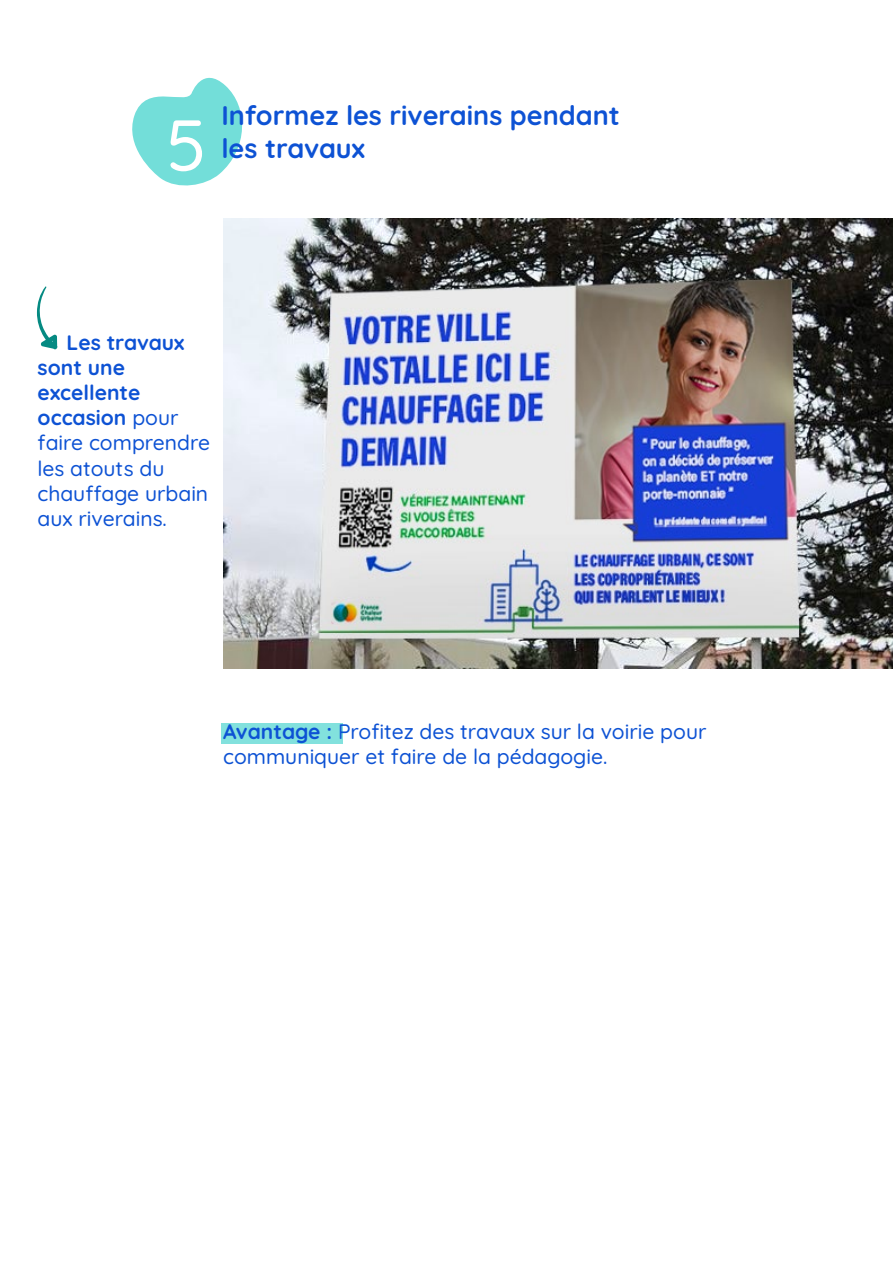
<style>
.page{position:relative;width:893px;height:1263px;background:#fff}
.page>*{position:absolute;margin:0;border:0;box-sizing:border-box;transform-origin:0 0}
.t1{font:500 72.9px "Quicksand";color:#fff}
.t2{font:700 27px/32.4px "Quicksand";color:#0d52d4}
.t3{font:500 21px/25.2px "Quicksand";color:#0d52d4}
.s1{font-weight:700}
</style>
<div class="page">
<div style="left:221px;top:723px;width:122px;height:21px;background:#82e1dd"></div>
<svg style="left:132px;top:77px;width:111px;height:109px"></svg>
<svg style="left:37px;top:286px;width:21px;height:63px"></svg>
<img style="left:224px;top:219px;width:669px;height:450px">
<h1 class="t1" style="left:166px;top:89px;width:42px">5</h1>
<p class="t2" style="left:221px;top:97px;width:400px">Informez les riverains pendant les travaux</p>
<p class="t3" style="left:38px;top:327px;width:174px;text-indent:29px"><span class="s1">Les travaux sont une excellente occasion</span> pour faire comprendre les atouts du chauffage urbain aux riverains.</p>
<p class="t3" style="left:223px;top:716px;width:485px"><span class="s1">Avantage :</span> Profitez des travaux sur la voirie pour communiquer et faire de la pédagogie.</p>
</div>
